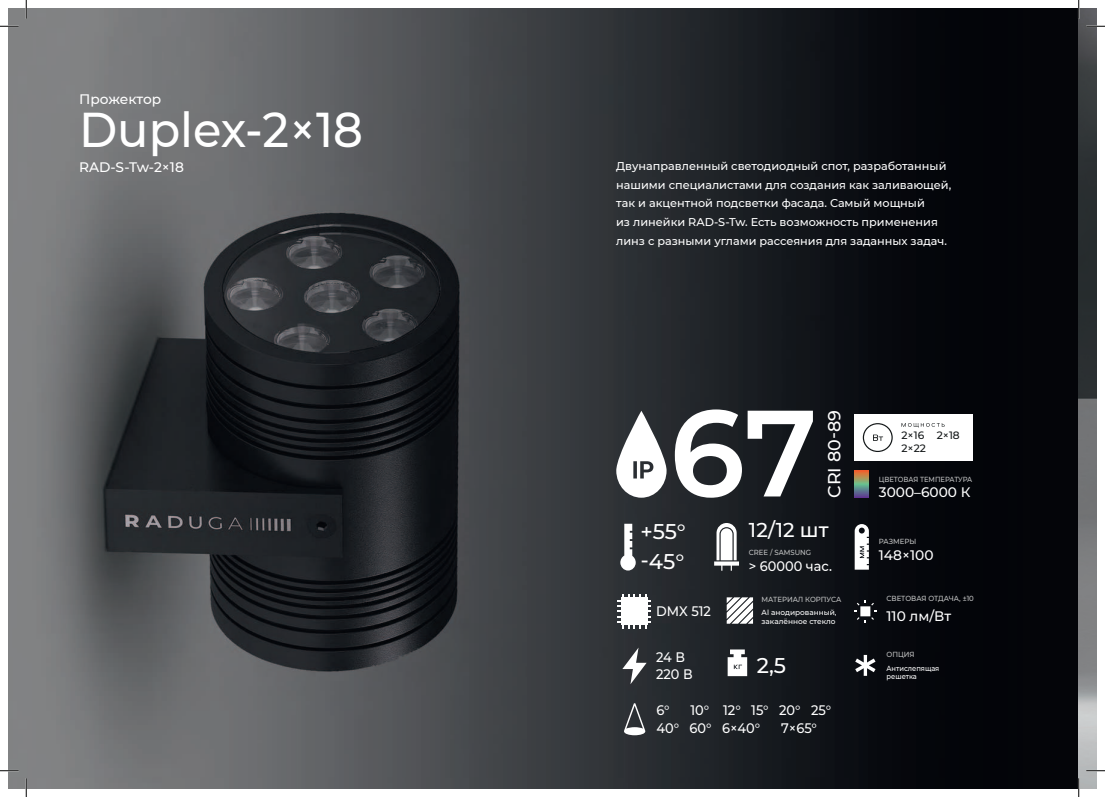
<style>
.page{position:relative;width:1105px;height:797px;background:#fff}
.page>*{position:absolute;margin:0;border:0;box-sizing:border-box;transform-origin:0 0}
.t1{font:600 122.5px "Montserrat";color:#fff}
.t2{font:500 48.75px "Montserrat";color:#fff;scale:.95 1}
.t3{font:500 21.25px/30.4px "Montserrat";color:#fff}
.t4{font:500 20px "Montserrat";color:#fff}
.t5{font:500 17.5px "Montserrat";color:#fff}
.t6{font:500 13.75px/17.5px "Montserrat";color:#fff;scale:.94 1}
.t7{font:500 13.75px "Montserrat";color:#fff}
.t8{font:500 11.25px/18.8px "Montserrat";color:#fff}
.t9{font:500 10.62px/12.8px "Montserrat";color:#121617}
.t10{font:500 7.38px "Montserrat";color:#c2c3c3;scale:.94 1}
.t11{font:500 7.38px/8.9px "Montserrat";color:#fff}
.t12{font:500 7.38px "Montserrat";color:#c2c3c3;scale:.91 1}
.t13{font:500 7.38px/8.9px "Montserrat";color:#fff;scale:.91 1}
</style>
<div class="page">
<img style="left:9px;top:9px;width:1087px;height:779px">
<svg style="left:616px;top:411px;width:50px;height:86px"></svg>
<svg style="left:714px;top:523px;width:25px;height:47px"></svg>
<svg style="left:620px;top:523px;width:16px;height:47px"></svg>
<svg style="left:855px;top:471px;width:13px;height:26px"></svg>
<div style="left:855px;top:414px;width:118px;height:47px;background:#fff"></div>
<svg style="left:863px;top:423px;width:30px;height:29px"></svg>
<svg style="left:901px;top:423px;width:44px;height:4px"></svg>
<svg style="left:855px;top:524px;width:14px;height:45px"></svg>
<svg style="left:727px;top:597px;width:26px;height:26px"></svg>
<div style="left:861px;top:607px;width:9px;height:8px;background:#fff"></div>
<div style="left:860px;top:606px;width:10px;height:10px;border:1px solid #fff"></div>
<svg style="left:854px;top:602px;width:5px;height:18px"></svg>
<svg style="left:865px;top:600px;width:12px;height:23px"></svg>
<svg style="left:624px;top:703px;width:21px;height:32px"></svg>
<svg style="left:855px;top:655px;width:20px;height:21px"></svg>
<div style="left:621px;top:597px;width:27px;height:27px;background:#fff"></div>
<hr style="left:618px;top:600px;width:33px;height:1px;background:#fff">
<hr style="left:618px;top:605px;width:33px;height:1px;background:#fff">
<hr style="left:618px;top:610px;width:33px;height:2px;background:#fff">
<hr style="left:618px;top:616px;width:33px;height:1px;background:#fff">
<hr style="left:618px;top:621px;width:33px;height:1px;background:#fff">
<hr style="left:645px;top:594px;width:1px;height:34px;background:#fff">
<hr style="left:639px;top:594px;width:2px;height:34px;background:#fff">
<hr style="left:634px;top:594px;width:1px;height:34px;background:#fff">
<hr style="left:628px;top:594px;width:2px;height:34px;background:#fff">
<hr style="left:623px;top:594px;width:1px;height:34px;background:#fff">
<svg style="left:728px;top:649px;width:19px;height:27px"></svg>
<svg style="left:622px;top:647px;width:25px;height:37px"></svg>
<svg style="left:0;top:25px;width:19px;height:2px"></svg>
<svg style="left:1086px;top:25px;width:19px;height:2px"></svg>
<svg style="left:0;top:770px;width:19px;height:1px"></svg>
<svg style="left:1086px;top:770px;width:19px;height:1px"></svg>
<svg style="left:25px;top:0;width:2px;height:19px"></svg>
<svg style="left:25px;top:778px;width:2px;height:19px"></svg>
<svg style="left:1078px;top:0;width:1px;height:19px"></svg>
<svg style="left:1078px;top:778px;width:1px;height:19px"></svg>
<p class="t7" style="left:79px;top:90px;width:84px">Прожектор</p>
<h2 class="t2" style="left:79px;top:96px;width:300px">Duplex-2×18</h2>
<p class="t7" style="left:79px;top:158px;width:106px">RAD-S-Tw-2×18</p>
<p class="t8" style="left:616px;top:156px;width:336px">Двунаправленный светодиодный спот, разработанный нашими специалистами для создания как заливающей, так и акцентной подсветки фасада. Самый мощный<br>из линейки RAD-S-Tw. Есть возможность применения линз с разными углами рассеяния для заданных задач.</p>
<h1 class="t1" style="left:669px;top:382px;width:149px">67</h1>
<h3 class="t5" style="left:822px;top:498px;width:89px;rotate:-90deg">CRI 80-89</h3>
<h3 class="t3" style="left:640px;top:516px;width:47px">+55° -45°</h3>
<h3 class="t4" style="left:749px;top:516px;width:81px">12/12 шт</h3>
<p class="t10" style="left:749px;top:547px;width:68px">СREE / SAMSUNG</p>
<p class="t6" style="left:749px;top:556px;width:90px">&gt; 60000 час.</p>
<p class="t9" style="left:901px;top:428px;width:26px">2×16<br>2×22</p>
<p class="t9" style="left:937px;top:428px;width:25px">2×18</p>
<p class="t12" style="left:879px;top:474px;width:104px">ЦВЕТОВАЯ ТЕМПЕРАТУРА</p>
<p class="t7" style="left:879px;top:482px;width:93px">3000–6000 К</p>
<p class="t10" style="left:879px;top:536px;width:41px">РАЗМЕРЫ</p>
<p class="t7" style="left:879px;top:545px;width:56px">148×100</p>
<p class="t10" style="left:886px;top:593px;width:94px">СВЕТОВАЯ ОТДАЧА, ±10</p>
<p class="t10" style="left:762px;top:594px;width:86px">МАТЕРИАЛ КОРПУСА</p>
<p class="t11" style="left:762px;top:607px;width:76px">Al анодированный, закалённое стекло</p>
<p class="t7" style="left:886px;top:606px;width:66px">110 лм/Вт</p>
<p class="t6" style="left:656px;top:601px;width:60px">DMX 512</p>
<p class="t6" style="left:656px;top:647px;width:40px">24 В<br>220 В</p>
<h3 class="t3" style="left:757px;top:649px;width:31px">2,5</h3>
<p class="t13" style="left:886px;top:663px;width:60px">Антислепящая решетка</p>
<p class="t10" style="left:886px;top:649px;width:31px">ОПЦИЯ</p>
<p class="t6" style="left:656px;top:700px;width:187px;text-indent:34px">10° 12° 15° 20° 25°<br>40° 60° 6×40°</p>
<p class="t6" style="left:656px;top:700px;width:15px">6°</p>
<p class="t6" style="left:781px;top:718px;width:40px">7×65°</p>
</div>
